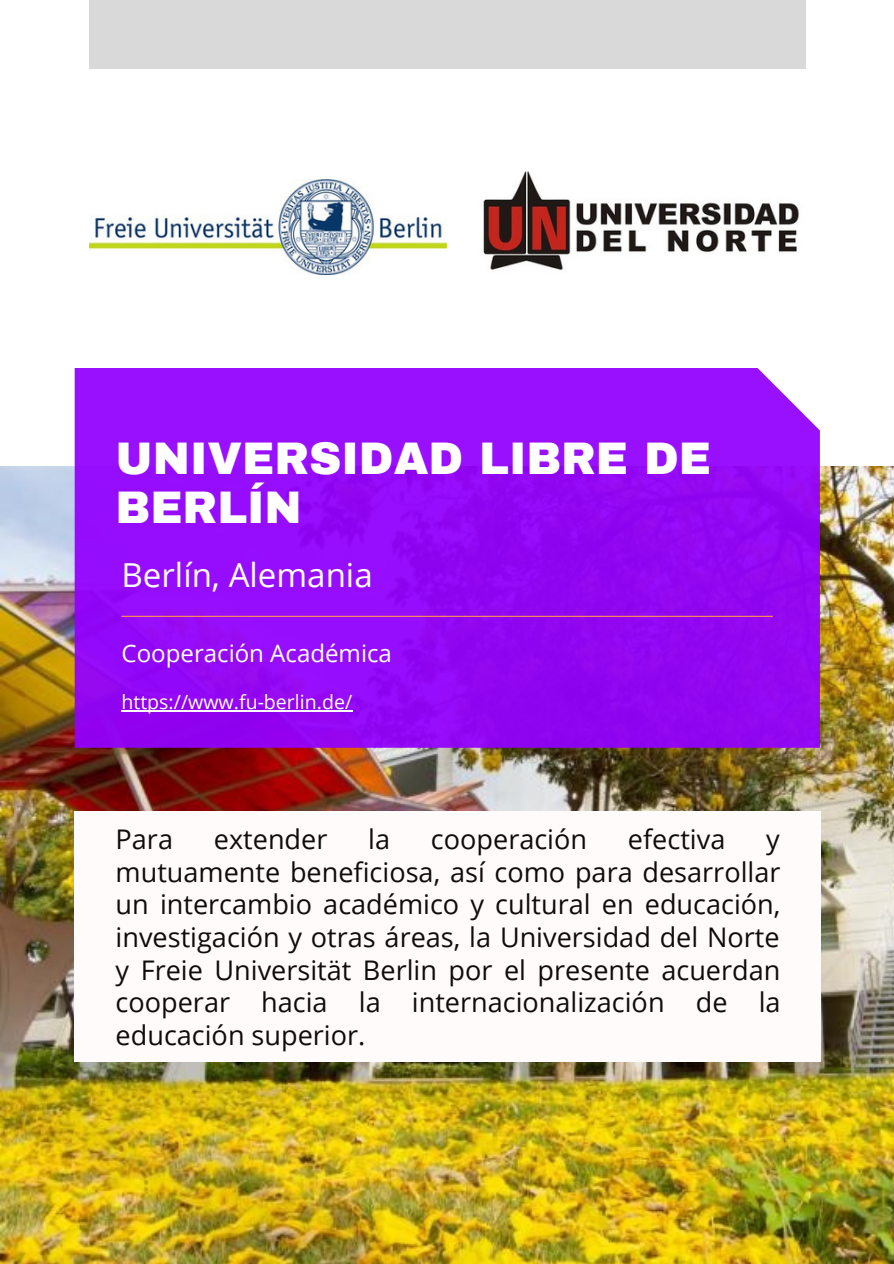
<style>
.page{position:relative;width:894px;height:1264px;background:#fff}
.page>*{position:absolute;margin:0;border:0;box-sizing:border-box;transform-origin:0 0}
.t1{font:900 44.7px/49.5px "Archivo";color:#fff}
.t2{font:33px "Open Sans";color:#fff}
.t3{font:27px/32.7px "Open Sans";color:#100c0a;text-align:justify}
.t4{font:24px "Open Sans";color:#fff}
.t5{font:19.5px "Open Sans";color:#fff}
</style>
<div class="page">
<img style="left:0;top:467px;width:893px;height:796px">
<div style="left:89px;top:0;width:717px;height:69px;background:#d9d9d9"></div>
<img style="left:483px;top:171px;width:317px;height:99px">
<div style="left:75px;top:811px;width:745px;height:250px;background:#fffbfb"></div>
<svg style="left:75px;top:368px;width:744px;height:379px;background:#950bf7"></svg>
<hr style="left:121px;top:615px;width:651px;height:2px;background:#ff914d">
<img style="left:89px;top:180px;width:357px;height:94px">
<hr style="left:121px;top:710px;width:231px;height:1px;background:#fff">
<p class="t1" style="left:116px;top:434px;width:597px">UNIVERSIDAD LIBRE DE<br>BERLÍN</p>
<p class="t2" style="left:121px;top:551px;width:253px">Berlín, Alemania</p>
<p class="t4" style="left:121px;top:636px;width:272px">Cooperación Académica</p>
<p class="t5" style="left:121px;top:688px;width:232px">https://www.fu-berlin.de/</p>
<p class="t3" style="left:116px;top:822px;width:59px">Para</p>
<p class="t3" style="left:214px;top:822px;width:115px">extender</p>
<p class="t3" style="left:368px;top:822px;width:23px">la</p>
<p class="t3" style="left:431px;top:822px;width:157px">cooperación</p>
<p class="t3" style="left:627px;top:822px;width:99px">efectiva</p>
<p class="t3" style="left:116px;top:822px;width:666px;text-indent:650px">y mutuamente beneficiosa, así como para desarrollar un intercambio académico y cultural en educación, investigación y otras áreas, la Universidad del Norte y Freie Universität Berlin por el presente acuerdan cooperar hacia la internacionalización de la educación superior.</p>
</div>
